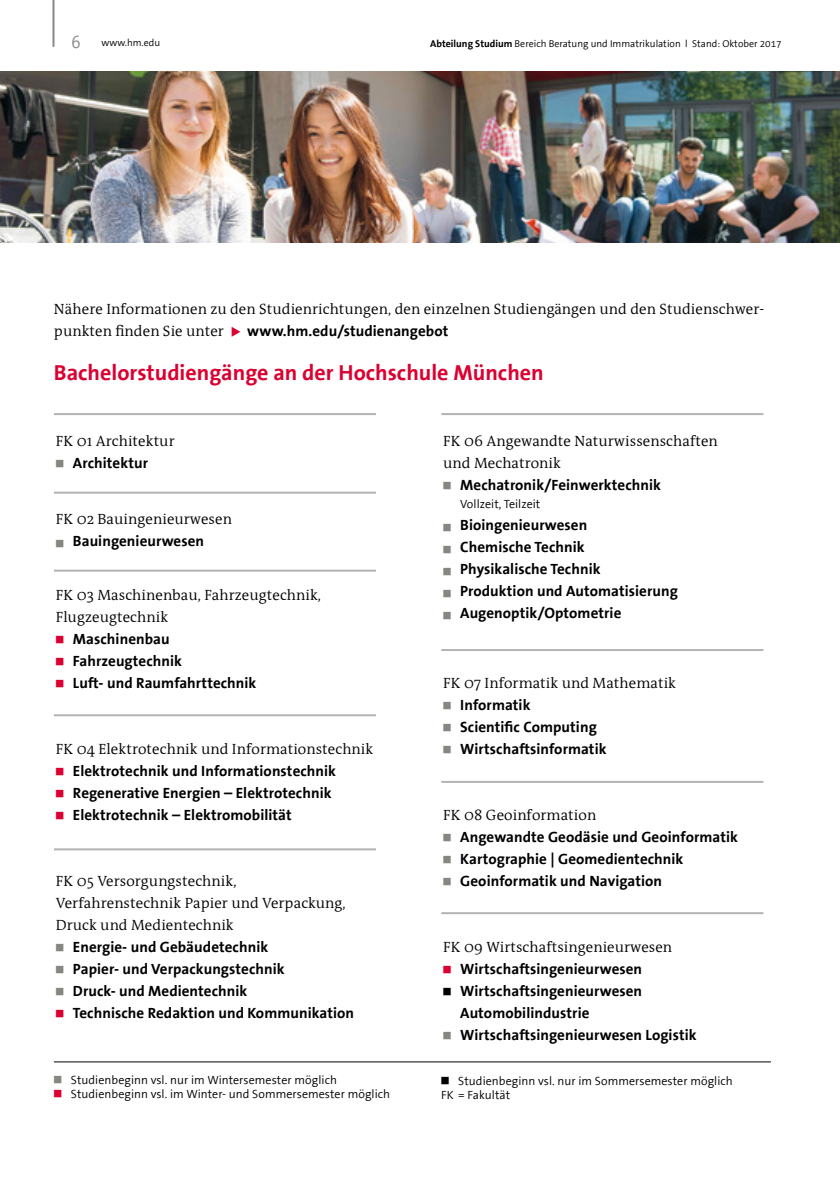
<style>
.page{position:relative;width:840px;height:1191px;background:#fff}
.page>*{position:absolute;margin:0;border:0;box-sizing:border-box;transform-origin:0 0}
.t1{font:700 22px "FHM The Sans";color:#db0031}
.t2{font:700 15px/22px "FHM Antiqua";letter-spacing:.005em;color:#000}
.t3{font:15px/22px "FHM Antiqua";letter-spacing:.005em;color:#000}
.t4{font:12px/14px "FHM The Sans";letter-spacing:.005em;color:#000}
.t5{font:10px "FHM The Sans";color:#000}
.s1{font-size:18px;color:#87888a}
.s2{font-weight:700}
.s3{color:#db0031}
.s4{color:#878781}
</style>
<div class="page">
<hr style="left:52px;top:0;width:2px;height:47px;background:#87888a">
<img style="left:0;top:72px;width:839px;height:170px">
<hr style="left:54px;top:1061px;width:716px;height:1px;background:#000">
<hr style="left:54px;top:491px;width:322px;height:2px;background:#b1b3b4">
<hr style="left:54px;top:569px;width:322px;height:2px;background:#b1b3b4">
<hr style="left:54px;top:848px;width:322px;height:2px;background:#b1b3b4">
<hr style="left:441px;top:781px;width:322px;height:2px;background:#b1b3b4">
<hr style="left:441px;top:912px;width:322px;height:2px;background:#b1b3b4">
<hr style="left:54px;top:714px;width:322px;height:2px;background:#b1b3b4">
<hr style="left:441px;top:649px;width:322px;height:2px;background:#b1b3b4">
<hr style="left:54px;top:413px;width:322px;height:2px;background:#b1b3b4">
<hr style="left:441px;top:413px;width:322px;height:2px;background:#b1b3b4">
<p class="t5" style="left:71px;top:38px;width:91px"><span class="s1">6</span> www.hm.edu</p>
<p class="t5" style="left:430px;top:38px;width:353px"><span class="s2">Abteilung Studium</span> Bereich Beratung und Immatrikulation l Stand: Oktober 2017</p>
<p class="t3" style="left:54px;top:299px;width:711px">Nähere Informationen zu den Studienrichtungen, den einzelnen Studiengängen und den Studienschwer&shy;punkten finden Sie unter <span class="s3">◆</span> <span class="s2">www.hm.edu/studienangebot</span></p>
<h1 class="t1" style="left:54px;top:361px;width:491px">Bachelorstudiengänge an der Hochschule München</h1>
<p class="t3" style="left:56px;top:431px;width:120px">FK 01 Architektur</p>
<p class="t2" style="left:56px;top:452px;width:93px"><span class="s4">■</span> Architektur</p>
<p class="t3" style="left:56px;top:509px;width:177px">FK 02 Bauingenieurwesen</p>
<p class="t2" style="left:56px;top:530px;width:149px"><span class="s4">■</span> Bauingenieurwesen</p>
<p class="t3" style="left:56px;top:585px;width:266px">FK 03 Maschinenbau, Fahrzeugtechnik,<br>Flugzeugtechnik</p>
<p class="t2" style="left:56px;top:628px;width:115px"><span class="s3">■</span> Maschinenbau</p>
<p class="t2" style="left:56px;top:650px;width:128px"><span class="s3">■</span> Fahrzeugtechnik</p>
<p class="t2" style="left:56px;top:672px;width:202px"><span class="s3">■</span> Luft- und Raumfahrttechnik</p>
<p class="t3" style="left:56px;top:739px;width:319px">FK 04 Elektrotechnik und Informationstechnik</p>
<p class="t2" style="left:56px;top:760px;width:281px"><span class="s3">■</span> Elektrotechnik und Informationstechnik</p>
<p class="t2" style="left:56px;top:782px;width:277px"><span class="s3">■</span> Regenerative Energien – Elektrotechnik</p>
<p class="t2" style="left:56px;top:804px;width:237px"><span class="s3">■</span> Elektrotechnik – Elektromobilität</p>
<p class="t3" style="left:56px;top:871px;width:291px">FK 05 Versorgungstechnik,<br>Verfahrenstechnik Papier und Verpackung,<br>Druck und Medientechnik</p>
<p class="t2" style="left:56px;top:936px;width:214px"><span class="s4">■</span> Energie- und Gebäudetechnik</p>
<p class="t2" style="left:56px;top:958px;width:230px"><span class="s4">■</span> Papier- und Verpackungstechnik</p>
<p class="t2" style="left:56px;top:980px;width:193px"><span class="s4">■</span> Druck- und Medientechnik</p>
<p class="t2" style="left:56px;top:1002px;width:299px"><span class="s3">■</span> Technische Redaktion und Kommunikation</p>
<p class="t4" style="left:54px;top:1073px;width:284px"><sup>■</sup> Studienbeginn vsl. nur im Wintersemester möglich</p>
<p class="t4" style="left:54px;top:1087px;width:337px"><sup>■</sup> Studienbeginn vsl. im Winter- und Sommersemester möglich</p>
<p class="t3" style="left:443px;top:431px;width:276px">FK 06 Angewandte Naturwissenschaften und Mechatronik</p>
<p class="t2" style="left:443px;top:474px;width:219px"><span class="s4">■</span> Mechatronik/Feinwerktechnik</p>
<p class="t4" style="left:460px;top:497px;width:82px">Vollzeit, Teilzeit</p>
<p class="t2" style="left:443px;top:514px;width:145px"><span class="s4">■</span> Bioingenieurwesen</p>
<p class="t2" style="left:443px;top:536px;width:143px"><span class="s4">■</span> Chemische Technik</p>
<p class="t2" style="left:443px;top:558px;width:159px"><span class="s4">■</span> Physikalische Technik</p>
<p class="t2" style="left:443px;top:580px;width:236px"><span class="s4">■</span> Produktion und Automatisierung</p>
<p class="t2" style="left:443px;top:602px;width:179px"><span class="s4">■</span> Augenoptik/Optometrie</p>
<p class="t3" style="left:443px;top:673px;width:234px">FK 07 Informatik und Mathematik</p>
<p class="t2" style="left:443px;top:694px;width:89px"><span class="s4">■</span> Informatik</p>
<p class="t2" style="left:443px;top:716px;width:155px"><span class="s4">■</span> Scientific Computing</p>
<p class="t2" style="left:443px;top:738px;width:165px"><span class="s4">■</span> Wirtschaftsinformatik</p>
<p class="t3" style="left:443px;top:805px;width:154px">FK 08 Geoinformation</p>
<p class="t2" style="left:443px;top:826px;width:296px"><span class="s4">■</span> Angewandte Geodäsie und Geoinformatik</p>
<p class="t2" style="left:443px;top:848px;width:241px"><span class="s4">■</span> Kartographie | Geomedientechnik</p>
<p class="t2" style="left:443px;top:870px;width:220px"><span class="s4">■</span> Geoinformatik und Navigation</p>
<p class="t3" style="left:443px;top:937px;width:230px">FK 09 Wirtschaftsingenieurwesen</p>
<p class="t2" style="left:443px;top:958px;width:200px"><span class="s3">■</span> Wirtschaftsingenieurwesen</p>
<p class="t2" style="left:460px;top:980px;width:183px;text-indent:-17px">■ Wirtschaftsingenieurwesen<br>Automobilindustrie</p>
<p class="t2" style="left:443px;top:1024px;width:255px"><span class="s4">■</span> Wirtschaftsingenieurwesen Logistik</p>
<p class="t4" style="left:441px;top:1074px;width:293px">■ Studienbeginn vsl. nur im Sommersemester möglich<br>FK = Fakultät</p>
</div>
